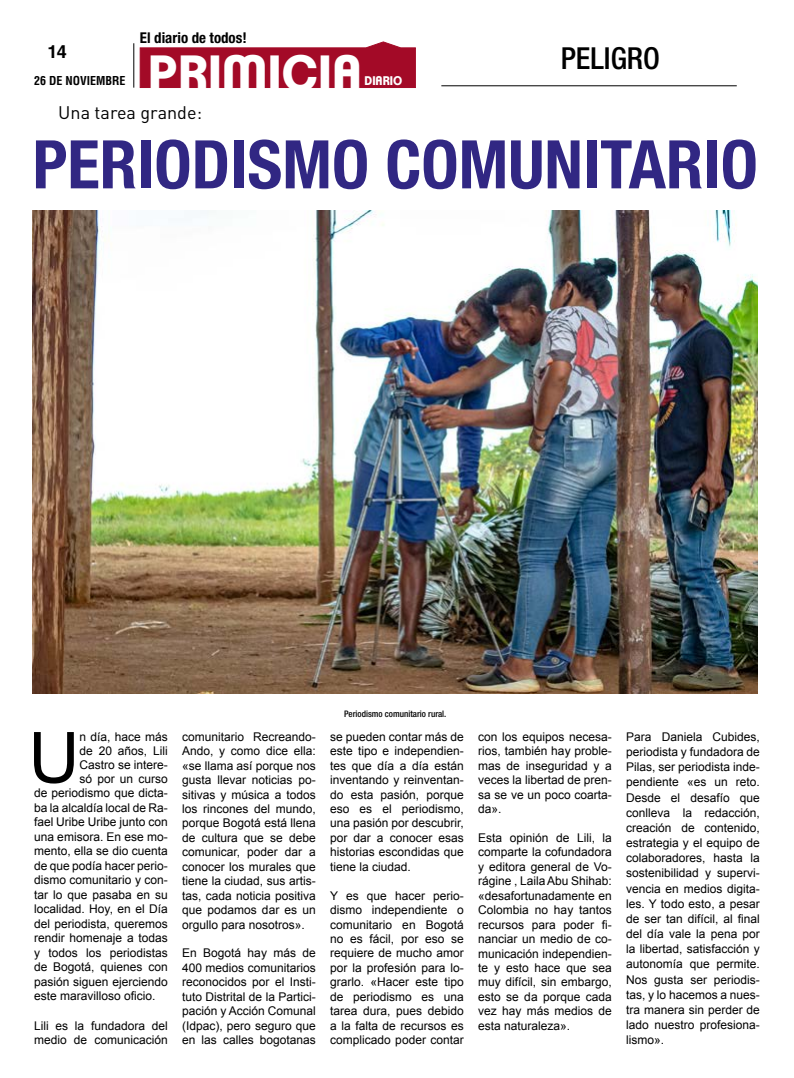
<style>
.page{position:relative;width:794px;height:1078px;background:#fff}
.page>*{position:absolute;margin:0;border:0;box-sizing:border-box;transform-origin:0 0}
.t1{font:70.7px "Arial";color:#000}
.t2{font:700 condensed 67.1px "Helvetica Neue LT Std";color:#312783}
.t3{font:700 49.4px "Clemente P Dam";color:#fff}
.t4{font:500 condensed 30.3px "Helvetica Neue LT Std";color:#000}
.t5{font:18px "DINOT";color:#000}
.t6{font:700 18px "Helvetica LT Std";color:#000}
.t7{font:700 condensed 14.9px "Helvetica Neue LT Std";color:#000}
.t8{font:700 12.2px "Clemente P Dam";color:#fff;scale:.96 1}
.t9{font:12px/14.4px "Arial";color:#000;text-align:justify}
.t10{font:700 condensed 12px "Helvetica LT Std";color:#000}
.t11{font:300 11.4px "Clemente P Dae";color:#fff}
.t12{font:500 condensed 9px "Helvetica Neue LT Std";color:#000}
.s1{color:#fff}
</style>
<div class="page">
<hr style="left:133px;top:43px;width:1px;height:45px;background:#000">
<hr style="left:441px;top:85px;width:295px;height:1px;background:#000">
<svg style="left:140px;top:42px;width:276px;height:46px;background:#ac243e"></svg>
<img style="left:33px;top:210px;width:725px;height:483px">
<h3 class="t6" style="left:48px;top:41px;width:21px">14</h3>
<p class="t10" style="left:34px;top:73px;width:93px">26 DE NOVIEMBRE</p>
<p class="t7" style="left:140px;top:29px;width:113px">El diario de todos!<span class="s1">!</span></p>
<p class="t11" style="left:158px;top:82px;width:32px;rotate:-90deg">DIARIO</p>
<h3 class="t3" style="left:148px;top:43px;width:215px">PRIMICIA</h3>
<p class="t8" style="left:364px;top:73px;width:41px">DIARIO</p>
<h3 class="t4" style="left:560px;top:40px;width:101px">PELIGRO</h3>
<h3 class="t5" style="left:58px;top:101px;width:145px">Una tarea grande:</h3>
<h2 class="t2" style="left:33px;top:124px;width:727px">PERIODISMO COMUNITARIO</h2>
<h1 class="t1" style="left:28px;top:711px;width:53px">U</h1>
<p class="t9" style="left:79px;top:729px;width:90px">n día, hace más</p>
<p class="t9" style="left:79px;top:743px;width:90px">de 20 años, Lili</p>
<p class="t9" style="left:79px;top:757px;width:90px">Castro se intere-</p>
<p class="t9" style="left:79px;top:771px;width:90px">só por un curso</p>
<p class="t9" style="left:34px;top:785px;width:135px">de periodismo que dicta-</p>
<p class="t9" style="left:34px;top:800px;width:135px">ba la alcaldía local de Ra-</p>
<p class="t9" style="left:34px;top:814px;width:135px">fael Uribe Uribe junto con</p>
<p class="t9" style="left:34px;top:829px;width:135px">una emisora. En ese mo-</p>
<p class="t9" style="left:34px;top:843px;width:135px">mento, ella se dio cuenta</p>
<p class="t9" style="left:34px;top:858px;width:135px">de que podía hacer perio-</p>
<p class="t9" style="left:34px;top:872px;width:135px">dismo comunitario y con-</p>
<p class="t9" style="left:34px;top:887px;width:135px">tar lo que pasaba en su</p>
<p class="t9" style="left:34px;top:901px;width:135px">localidad. Hoy, en el Día</p>
<p class="t9" style="left:34px;top:916px;width:135px">del periodista, queremos</p>
<p class="t9" style="left:34px;top:930px;width:135px">rendir homenaje a todas</p>
<p class="t9" style="left:34px;top:945px;width:135px">y todos los periodistas</p>
<p class="t9" style="left:34px;top:959px;width:135px">de Bogotá, quienes con</p>
<p class="t9" style="left:34px;top:974px;width:135px">pasión siguen ejerciendo</p>
<p class="t9" style="left:34px;top:988px;width:123px">este maravilloso oficio.</p>
<p class="t9" style="left:34px;top:1017px;width:135px">Lili es la fundadora del medio de comunicación</p>
<p class="t9" style="left:182px;top:729px;width:135px">comunitario Recreando-Ando, y como dice ella: «se llama así porque nos gusta llevar noticias po&shy;sitivas y música a todos los rincones del mundo, porque Bogotá está llena de cultura que se debe comunicar, poder dar a conocer los murales que tiene la ciudad, sus artis&shy;tas, cada noticia positiva que podamos dar es un orgullo para nosotros».</p>
<p class="t9" style="left:182px;top:945px;width:135px">En Bogotá hay más de 400 medios comunitarios reconocidos por el Insti&shy;tuto Distrital de la Partici&shy;pación y Acción Comunal (Idpac), pero seguro que en las calles bogotanas</p>
<p class="t12" style="left:344px;top:708px;width:104px">Periodismo comunitario rural.</p>
<p class="t9" style="left:330px;top:729px;width:135px">se pueden contar más de este tipo e independien&shy;tes que día a día están inventando y reinventan&shy;do esta pasión, porque eso es el periodismo, una pasión por descubrir, por dar a conocer esas historias escondidas que tiene la ciudad.</p>
<p class="t9" style="left:330px;top:888px;width:135px">Y es que hacer perio&shy;dismo independiente o comunitario en Bogotá no es fácil, por eso se requiere de mucho amor por la profesión para lo&shy;grarlo. «Hacer este tipo de periodismo es una tarea dura, pues debido a la falta de recursos es complicado poder contar</p>
<p class="t9" style="left:478px;top:729px;width:135px">con los equipos necesa&shy;rios, también hay proble&shy;mas de inseguridad y a veces la libertad de pren&shy;sa se ve un poco coarta&shy;da».</p>
<p class="t9" style="left:478px;top:830px;width:135px">Esta opinión de Lili, la comparte la cofundadora y editora general de Vo&shy;rágine , Laila Abu Shihab: «desafortunadamente en Colombia no hay tantos recursos para poder fi&shy;nanciar un medio de co&shy;municación independien&shy;te y esto hace que sea muy difícil, sin embargo, esto se da porque cada vez hay más medios de esta naturaleza».</p>
<p class="t9" style="left:626px;top:729px;width:135px;line-height:15.2px">Para Daniela Cubides, periodista y fundadora de Pilas, ser periodista inde&shy;pendiente «es un reto.<br>Desde el desafío que conlleva la redacción, creación de contenido, estrategia y el equipo de colaboradores, hasta la sostenibilidad y supervi&shy;vencia en medios digita&shy;les. Y todo esto, a pesar de ser tan difícil, al final del día vale la pena por la libertad, satisfacción y autonomía que permite.<br>Nos gusta ser periodis&shy;tas, y lo hacemos a nues&shy;tra manera sin perder de lado nuestro profesiona&shy;lismo».</p>
</div>
